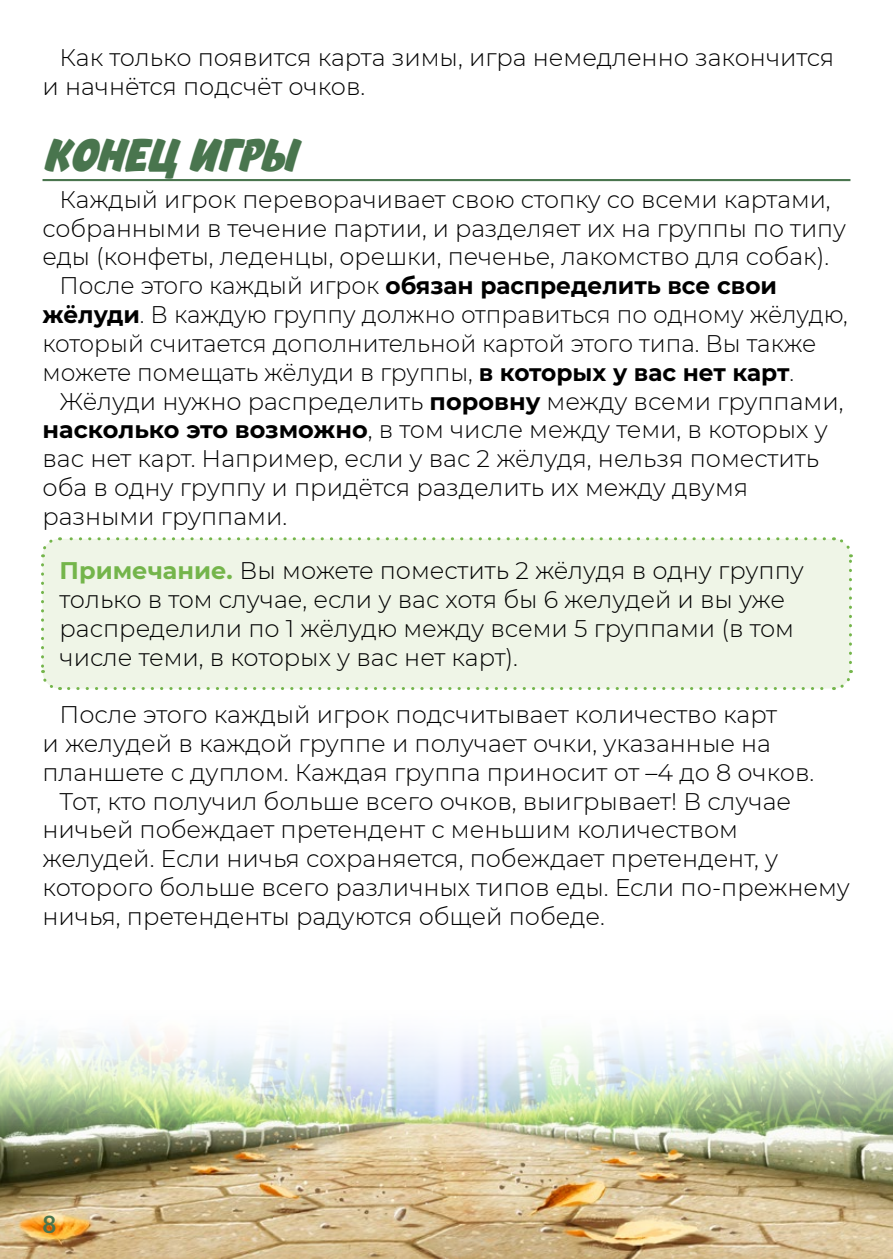
<style>
.page{position:relative;width:893px;height:1259px;background:#fff}
.page>*{position:absolute;margin:0;border:0;box-sizing:border-box;transform-origin:0 0}
.t1{font:italic 700 45px "Chekharda";color:#49754e;scale:.84 1}
.t2{font:300 24px/28.8px "Montserrat";color:#000}
.t3{font:700 24px "Montserrat";color:#000}
.t4{font:700 24px "Lato";color:#49754e}
.s1{font-weight:300}
.s2{font-weight:700}
.s3{font-weight:700;color:#74b54b}
</style>
<div class="page">
<hr style="left:43px;top:179px;width:807px;height:2px;background:#49754e">
<div style="left:43px;top:539px;width:807px;height:149px;background:#eff5e7;border-radius:17px"></div>
<svg style="left:41px;top:565px;width:20px;height:125px"></svg>
<svg style="left:69px;top:670px;width:784px;height:20px"></svg>
<svg style="left:833px;top:537px;width:19px;height:125px"></svg>
<svg style="left:41px;top:537px;width:783px;height:20px"></svg>
<img style="left:0;top:1031px;width:893px;height:228px">
<p class="t2" style="left:43px;top:42px;width:793px;text-indent:17px">Как только появится карта зимы, игра немедленно закончится и начнётся подсчёт очков.</p>
<h1 class="t1" style="left:43px;top:124px;width:319px">КОНЕЦ ИГРЫ</h1>
<p class="t2" style="left:60px;top:184px;width:773px">Каждый игрок переворачивает свою стопку со всеми картами,</p>
<p class="t2" style="left:43px;top:213px;width:805px">собранными в течение партии, и разделяет их на группы по типу</p>
<p class="t2" style="left:43px;top:242px;width:788px">еды (конфеты, леденцы, орешки, печенье, лакомство для собак).</p>
<p class="t3" style="left:60px;top:268px;width:719px"><span class="s1">После этого каждый игрок</span> обязан распределить все свои</p>
<p class="t2" style="left:43px;top:299px;width:807px"><span class="s2">жёлуди</span>. В каждую группу должно отправиться по одному жёлудю,</p>
<p class="t2" style="left:43px;top:328px;width:775px">который считается дополнительной картой этого типа. Вы также</p>
<p class="t2" style="left:43px;top:357px;width:753px">можете помещать жёлуди в группы, <span class="s2">в которых у вас нет карт</span>.</p>
<p class="t2" style="left:60px;top:386px;width:786px">Жёлуди нужно распределить <span class="s2">поровну</span> между всеми группами,</p>
<p class="t2" style="left:43px;top:414px;width:787px"><span class="s2">насколько это возможно</span>, в том числе между теми, в которых у</p>
<p class="t2" style="left:43px;top:443px;width:778px">вас нет карт. Например, если у вас 2 жёлудя, нельзя поместить</p>
<p class="t2" style="left:43px;top:472px;width:707px">оба в одну группу и придётся разделить их между двумя</p>
<p class="t2" style="left:43px;top:501px;width:246px">разными группами.</p>
<p class="t2" style="left:60px;top:555px;width:746px"><span class="s3">Примечание.</span> Вы можете поместить 2 жёлудя в одну группу только в том случае, если у вас хотя бы 6 желудей и вы уже распределили по 1 жёлудю между всеми 5 группами (в том числе теми, в которых у вас нет карт).</p>
<p class="t2" style="left:60px;top:699px;width:719px">После этого каждый игрок подсчитывает количество карт</p>
<p class="t2" style="left:43px;top:728px;width:730px">и желудей в каждой группе и получает очки, указанные на</p>
<p class="t2" style="left:43px;top:757px;width:773px">планшете с дуплом. Каждая группа приносит от –4 до 8 очков.</p>
<p class="t2" style="left:60px;top:786px;width:733px">Тот, кто получил больше всего очков, выигрывает! В случае</p>
<p class="t2" style="left:43px;top:814px;width:697px">ничьей побеждает претендент с меньшим количеством</p>
<p class="t2" style="left:43px;top:843px;width:737px">желудей. Если ничья сохраняется, побеждает претендент, у</p>
<p class="t2" style="left:43px;top:872px;width:809px">которого больше всего различных типов еды. Если по-прежнему</p>
<p class="t2" style="left:43px;top:901px;width:564px">ничья, претенденты радуются общей победе.</p>
<p class="t4" style="left:43px;top:1211px;width:15px">8</p>
</div>
